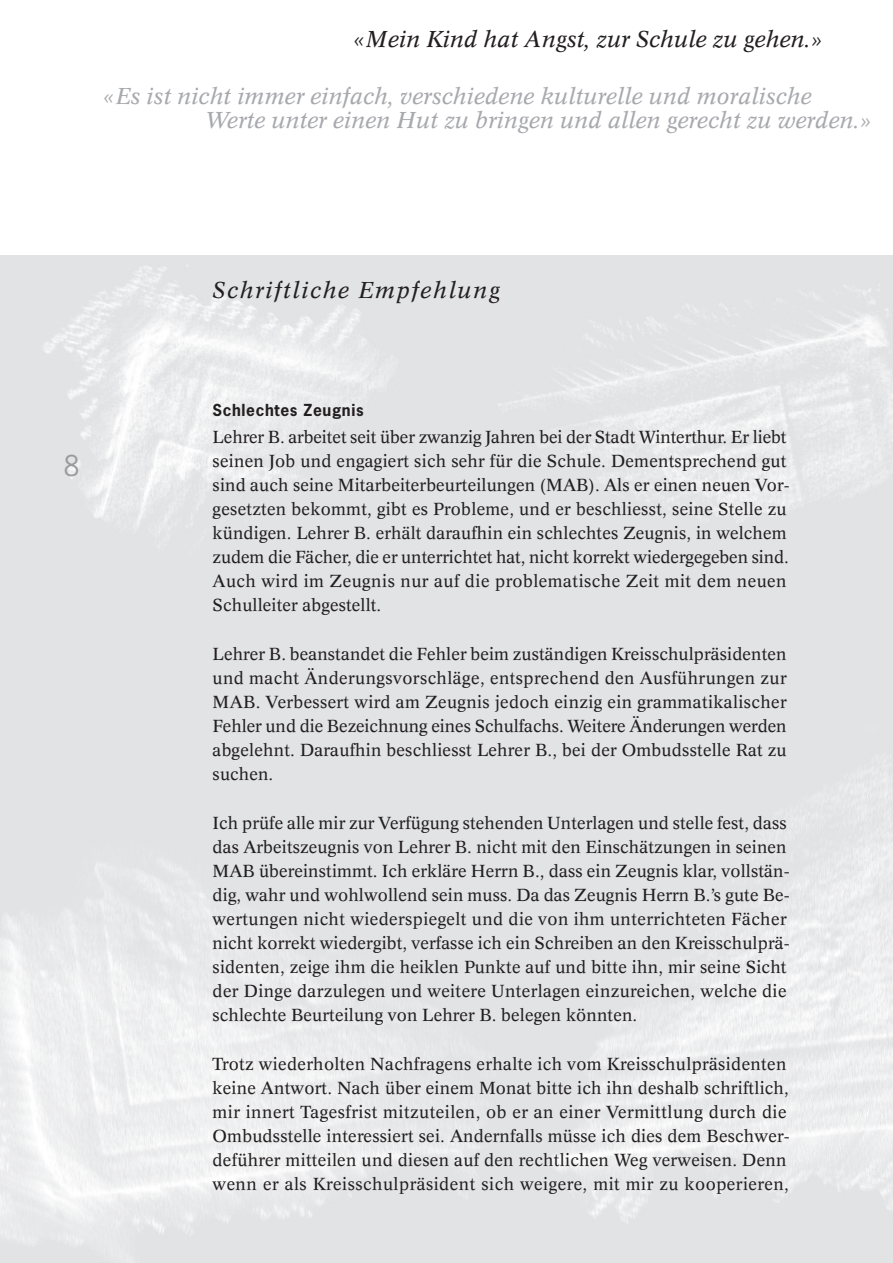
<style>
.page{position:relative;width:893px;height:1263px;background:#fff}
.page>*{position:absolute;margin:0;border:0;box-sizing:border-box;transform-origin:0 0}
.t1{font:27px "News Gothic Std";color:#999b9e}
.t2{font:italic 22.5px/24px "Concorde";letter-spacing:-.01em;color:#a8a9ad}
.t3{font:italic 22.5px "Concorde";letter-spacing:-.01em;color:#231f20}
.t4{font:italic 22.5px "Concorde";letter-spacing:.06em;color:#231f20}
.t5{font:17.1px/24px "Concorde";letter-spacing:.01em;color:#231f20}
.t6{font:700 15.6px "News Gothic Std";letter-spacing:.04em;color:#231f20}
</style>
<div class="page">
<h2 class="t3" style="left:353px;top:30px;width:472px">«Mein Kind hat Angst, zur Schule zu gehen.»</h2>
<h2 class="t2" style="left:206px;top:86px;width:668px;text-indent:-103px">«Es ist nicht immer einfach, verschiedene kulturelle und moralische<br>Werte unter einen Hut zu bringen und allen gerecht zu werden.»</h2>
<h1 class="t1" style="left:64px;top:451px;width:17px">8</h1>
<h2 class="t4" style="left:213px;top:281px;width:289px">Schriftliche Empfehlung</h2>
<p class="t6" style="left:213px;top:402px;width:153px">Schlechtes Zeugnis</p>
<p class="t5" style="left:213px;top:427px;width:579px">Lehrer B. arbeitet seit über zwanzig Jahren bei der Stadt Winterthur. Er liebt seinen Job und engagiert sich sehr für die Schule. Dementsprechend gut sind auch seine Mitarbeiterbeurteilungen (MAB). Als er einen neuen Vor&shy;gesetzten bekommt, gibt es Probleme, und er beschliesst, seine Stelle zu kündigen. Lehrer B. erhält daraufhin ein schlechtes Zeugnis, in welchem zudem die Fächer, die er unterrichtet hat, nicht korrekt wiedergegeben sind.<br>Auch wird im Zeugnis nur auf die problematische Zeit mit dem neuen Schulleiter abgestellt.</p>
<p class="t5" style="left:213px;top:643px;width:576px;text-align:justify">Lehrer B. beanstandet die Fehler beim zuständigen Kreisschulpräsidenten und macht Änderungsvorschläge, entsprechend den Ausführungen zur MAB. Verbessert wird am Zeugnis jedoch einzig ein grammatikalischer Fehler und die Bezeichnung eines Schulfachs. Weitere Änderungen werden abgelehnt. Daraufhin beschliesst Lehrer B., bei der Ombudsstelle Rat zu suchen.</p>
<p class="t5" style="left:213px;top:812px;width:579px">Ich prüfe alle mir zur Verfügung stehenden Unterlagen und stelle fest, dass das Arbeitszeugnis von Lehrer B. nicht mit den Einschätzungen in seinen MAB übereinstimmt. Ich erkläre Herrn B., dass ein Zeugnis klar, vollstän&shy;dig, wahr und wohlwollend sein muss. Da das Zeugnis Herrn B.’s gute Be&shy;wertungen nicht wiederspiegelt und die von ihm unterrichteten Fächer nicht korrekt wiedergibt, verfasse ich ein Schreiben an den Kreisschulprä&shy;sidenten, zeige ihm die heiklen Punkte auf und bitte ihn, mir seine Sicht der Dinge darzulegen und weitere Unterlagen einzureichen, welche die schlechte Beurteilung von Lehrer B. belegen könnten.</p>
<p class="t5" style="left:212px;top:1053px;width:579px">Trotz wiederholten Nachfragens erhalte ich vom Kreisschulpräsidenten keine Antwort. Nach über einem Monat bitte ich ihn deshalb schriftlich, mir innert Tagesfrist mitzuteilen, ob er an einer Vermittlung durch die Ombudsstelle interessiert sei. Andernfalls müsse ich dies dem Beschwer&shy;deführer mitteilen und diesen auf den rechtlichen Weg verweisen. Denn wenn er als Kreisschulpräsident sich weigere, mit mir zu kooperieren,</p>
</div>
